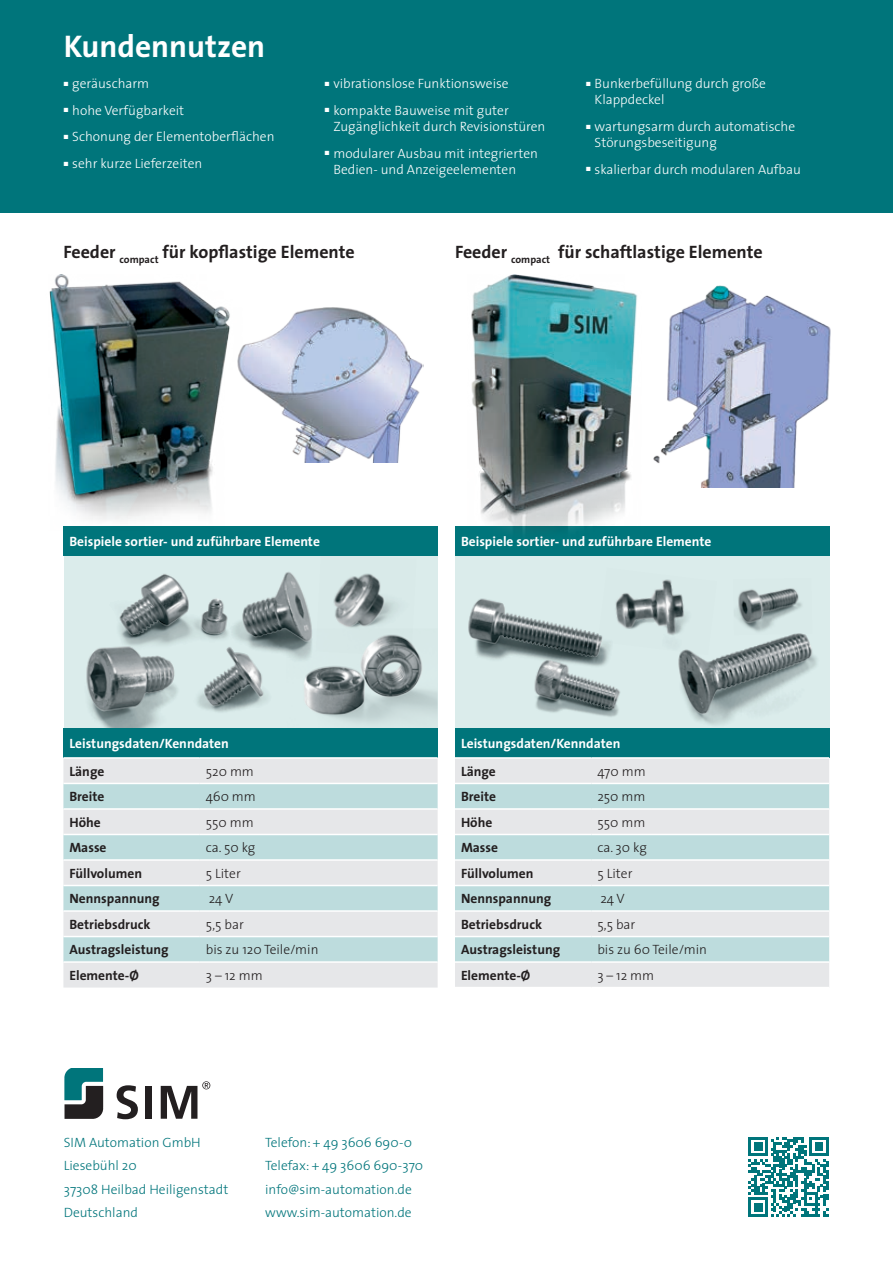
<style>
.page{position:relative;width:893px;height:1263px;background:#fff}
.page>*{position:absolute;margin:0;border:0;box-sizing:border-box;transform-origin:0 0}
.t1{font:700 31.5px "The Sans";color:#fff}
.t2{font:700 18px "The Sans";color:#231f20}
.t3{font:300 13.5px/16.2px "The Sans";color:#fff}
.t4{font:700 13.5px "The Sans";color:#231f20}
.t5{font:300 13.5px/23.5px "The Sans";color:#00757b}
.t6{font:700 13.5px "The Sans";color:#fff}
.t7{font:300 13.5px "The Sans";color:#231f20}
.t8{font:700 10.5px "The Sans";color:#231f20}
</style>
<div class="page">
<div style="left:64px;top:527px;width:374px;height:204px;background:#dbeceb"></div>
<div style="left:455px;top:527px;width:374px;height:204px;background:#dbeceb"></div>
<img style="left:251px;top:307px;width:172px;height:156px">
<img style="left:653px;top:285px;width:178px;height:203px">
<img style="left:94px;top:714px;width:65px;height:14px">
<img style="left:86px;top:647px;width:92px;height:67px">
<img style="left:109px;top:647px;width:69px;height:12px">
<img style="left:119px;top:574px;width:99px;height:73px">
<img style="left:218px;top:572px;width:94px;height:73px">
<img style="left:178px;top:636px;width:107px;height:8px">
<img style="left:178px;top:644px;width:107px;height:68px">
<img style="left:468px;top:598px;width:143px;height:58px">
<img style="left:526px;top:656px;width:94px;height:59px">
<img style="left:678px;top:604px;width:152px;height:119px">
<img style="left:733px;top:628px;width:79px;height:7px">
<img style="left:733px;top:588px;width:79px;height:40px">
<img style="left:286px;top:628px;width:151px;height:95px">
<img style="left:296px;top:633px;width:142px;height:81px">
<img style="left:598px;top:598px;width:119px;height:57px">
<img style="left:608px;top:579px;width:82px;height:63px">
<img style="left:316px;top:603px;width:100px;height:53px">
<img style="left:321px;top:573px;width:75px;height:63px">
<div style="left:0;top:0;width:893px;height:213px;background:#00757b"></div>
<div style="left:63px;top:728px;width:375px;height:30px;background:#00757b"></div>
<div style="left:63px;top:759px;width:375px;height:228px;background:#e6e7e9"></div>
<svg style="left:63px;top:784px;width:375px;height:177px;background:#cfe1e2"></svg>
<hr style="left:63px;top:757px;width:137px;height:2px;background:#fff">
<hr style="left:200px;top:757px;width:238px;height:2px;background:#fff">
<hr style="left:63px;top:783px;width:137px;height:1px;background:#fff">
<hr style="left:200px;top:783px;width:238px;height:1px;background:#fff">
<hr style="left:63px;top:808px;width:137px;height:2px;background:#fff">
<hr style="left:200px;top:808px;width:238px;height:2px;background:#fff">
<hr style="left:63px;top:834px;width:137px;height:1px;background:#fff">
<hr style="left:200px;top:834px;width:238px;height:1px;background:#fff">
<hr style="left:63px;top:859px;width:137px;height:2px;background:#fff">
<hr style="left:200px;top:859px;width:238px;height:2px;background:#fff">
<hr style="left:63px;top:885px;width:137px;height:1px;background:#fff">
<hr style="left:200px;top:885px;width:238px;height:1px;background:#fff">
<hr style="left:63px;top:910px;width:137px;height:2px;background:#fff">
<hr style="left:200px;top:910px;width:238px;height:2px;background:#fff">
<hr style="left:63px;top:936px;width:137px;height:1px;background:#fff">
<hr style="left:200px;top:936px;width:238px;height:1px;background:#fff">
<hr style="left:63px;top:961px;width:137px;height:2px;background:#fff">
<hr style="left:200px;top:961px;width:238px;height:2px;background:#fff">
<div style="left:63px;top:527px;width:375px;height:29px;background:#00757b"></div>
<div style="left:455px;top:527px;width:374px;height:29px;background:#00757b"></div>
<div style="left:455px;top:728px;width:374px;height:30px;background:#00757b"></div>
<div style="left:455px;top:759px;width:374px;height:228px;background:#e6e7e9"></div>
<svg style="left:455px;top:784px;width:374px;height:177px;background:#cfe1e2"></svg>
<hr style="left:455px;top:757px;width:136px;height:2px;background:#fff">
<hr style="left:591px;top:757px;width:238px;height:2px;background:#fff">
<hr style="left:455px;top:783px;width:136px;height:1px;background:#fff">
<hr style="left:591px;top:783px;width:238px;height:1px;background:#fff">
<hr style="left:455px;top:808px;width:136px;height:2px;background:#fff">
<hr style="left:591px;top:808px;width:238px;height:2px;background:#fff">
<hr style="left:455px;top:834px;width:136px;height:1px;background:#fff">
<hr style="left:591px;top:834px;width:238px;height:1px;background:#fff">
<hr style="left:455px;top:859px;width:136px;height:2px;background:#fff">
<hr style="left:591px;top:859px;width:238px;height:2px;background:#fff">
<hr style="left:455px;top:885px;width:136px;height:1px;background:#fff">
<hr style="left:591px;top:885px;width:238px;height:1px;background:#fff">
<hr style="left:455px;top:910px;width:136px;height:2px;background:#fff">
<hr style="left:591px;top:910px;width:238px;height:2px;background:#fff">
<hr style="left:455px;top:936px;width:136px;height:1px;background:#fff">
<hr style="left:591px;top:936px;width:238px;height:1px;background:#fff">
<hr style="left:455px;top:961px;width:136px;height:2px;background:#fff">
<hr style="left:591px;top:961px;width:238px;height:2px;background:#fff">
<svg style="left:117px;top:1085px;width:21px;height:34px"></svg>
<div style="left:145px;top:1086px;width:7px;height:33px;background:#231f20"></div>
<svg style="left:161px;top:1081px;width:49px;height:38px"></svg>
<svg style="left:64px;top:1068px;width:39px;height:51px;background:#346467"></svg>
<svg style="left:749px;top:1137px;width:80px;height:80px"></svg>
<img style="left:467px;top:275px;width:176px;height:259px">
<img style="left:49px;top:275px;width:202px;height:252px">
<h1 class="t1" style="left:64px;top:20px;width:203px">Kundennutzen</h1>
<p class="t3" style="left:64px;top:75px;width:87px">■ geräuscharm</p>
<p class="t3" style="left:64px;top:101px;width:122px">■ hohe Verfügbarkeit</p>
<p class="t3" style="left:64px;top:128px;width:212px">■ Schonung der Elementoberflächen</p>
<p class="t3" style="left:64px;top:155px;width:140px">■ sehr kurze Lieferzeiten</p>
<p class="t3" style="left:325px;top:75px;width:185px">■ vibrationslose Funktionsweise</p>
<p class="t3" style="left:333px;top:101px;width:213px;text-indent:-9px">■ kompakte Bauweise mit guter<br>Zugänglichkeit durch Revisionstüren</p>
<p class="t3" style="left:333px;top:144px;width:206px;text-indent:-9px">■ modularer Ausbau mit integrierten<br>Bedien- und Anzeigeelementen</p>
<p class="t3" style="left:595px;top:75px;width:173px;text-indent:-9px">■ Bunkerbefüllung durch große<br>Klappdeckel</p>
<p class="t3" style="left:595px;top:118px;width:202px;text-indent:-9px">■ wartungsarm durch automatische<br>Störungsbeseitigung</p>
<p class="t3" style="left:586px;top:161px;width:216px">■ skalierbar durch modularen Aufbau</p>
<h2 class="t2" style="left:63px;top:237px;width:293px">Feeder <sub>compact</sub> für kopflastige Elemente</h2>
<h2 class="t2" style="left:558px;top:237px;width:206px">für schaftlastige Elemente</h2>
<p class="t8" style="left:455px;top:250px;width:97px"><sup>Feeder</sup> compact</p>
<p class="t6" style="left:69px;top:530px;width:252px">Beispiele sortier- und zuführbare Elemente</p>
<p class="t6" style="left:461px;top:530px;width:252px">Beispiele sortier- und zuführbare Elemente</p>
<p class="t6" style="left:69px;top:732px;width:161px">Leistungsdaten/Kenndaten</p>
<p class="t4" style="left:69px;top:760px;width:36px">Länge</p>
<p class="t7" style="left:206px;top:760px;width:50px">520 mm</p>
<p class="t4" style="left:69px;top:785px;width:37px">Breite</p>
<p class="t7" style="left:206px;top:785px;width:52px">460 mm</p>
<p class="t4" style="left:69px;top:811px;width:33px">Höhe</p>
<p class="t7" style="left:206px;top:811px;width:49px">550 mm</p>
<p class="t4" style="left:69px;top:836px;width:39px">Masse</p>
<p class="t7" style="left:206px;top:836px;width:51px">ca. 50 kg</p>
<p class="t4" style="left:69px;top:862px;width:74px">Füllvolumen</p>
<p class="t7" style="left:206px;top:862px;width:37px">5 Liter</p>
<p class="t4" style="left:69px;top:887px;width:92px">Nennspannung</p>
<p class="t7" style="left:209px;top:887px;width:26px">24 V</p>
<p class="t4" style="left:69px;top:913px;width:83px">Betriebsdruck</p>
<p class="t7" style="left:206px;top:913px;width:39px">5,5 bar</p>
<p class="t4" style="left:69px;top:938px;width:101px">Austragsleistung</p>
<p class="t7" style="left:206px;top:938px;width:114px">bis zu 120 Teile/min</p>
<p class="t4" style="left:69px;top:964px;width:71px">Elemente-Ø</p>
<p class="t7" style="left:206px;top:964px;width:58px">3 – 12 mm</p>
<p class="t6" style="left:461px;top:732px;width:161px">Leistungsdaten/Kenndaten</p>
<p class="t4" style="left:461px;top:760px;width:36px">Länge</p>
<p class="t7" style="left:597px;top:760px;width:50px">470 mm</p>
<p class="t4" style="left:461px;top:785px;width:37px">Breite</p>
<p class="t7" style="left:597px;top:785px;width:50px">250 mm</p>
<p class="t4" style="left:461px;top:811px;width:33px">Höhe</p>
<p class="t7" style="left:597px;top:811px;width:49px">550 mm</p>
<p class="t4" style="left:461px;top:836px;width:39px">Masse</p>
<p class="t7" style="left:597px;top:836px;width:51px">ca. 30 kg</p>
<p class="t4" style="left:461px;top:862px;width:74px">Füllvolumen</p>
<p class="t7" style="left:597px;top:862px;width:37px">5 Liter</p>
<p class="t4" style="left:461px;top:887px;width:92px">Nennspannung</p>
<p class="t7" style="left:600px;top:887px;width:26px">24 V</p>
<p class="t4" style="left:461px;top:913px;width:83px">Betriebsdruck</p>
<p class="t7" style="left:597px;top:913px;width:39px">5,5 bar</p>
<p class="t4" style="left:461px;top:938px;width:101px">Austragsleistung</p>
<p class="t7" style="left:597px;top:938px;width:111px">bis zu 60 Teile/min</p>
<p class="t4" style="left:461px;top:964px;width:71px">Elemente-Ø</p>
<p class="t7" style="left:597px;top:964px;width:58px">3 – 12 mm</p>
<p class="t5" style="left:64px;top:1130px;width:166px">SIM Automation GmbH<br>Liesebühl 20<br>37308 Heilbad Heiligenstadt<br>Deutschland</p>
<p class="t5" style="left:265px;top:1130px;width:160px">Telefon: + 49 3606 690-0<br>Telefax: + 49 3606 690-370 info@sim-automation.de www.sim-automation.de</p>
</div>
